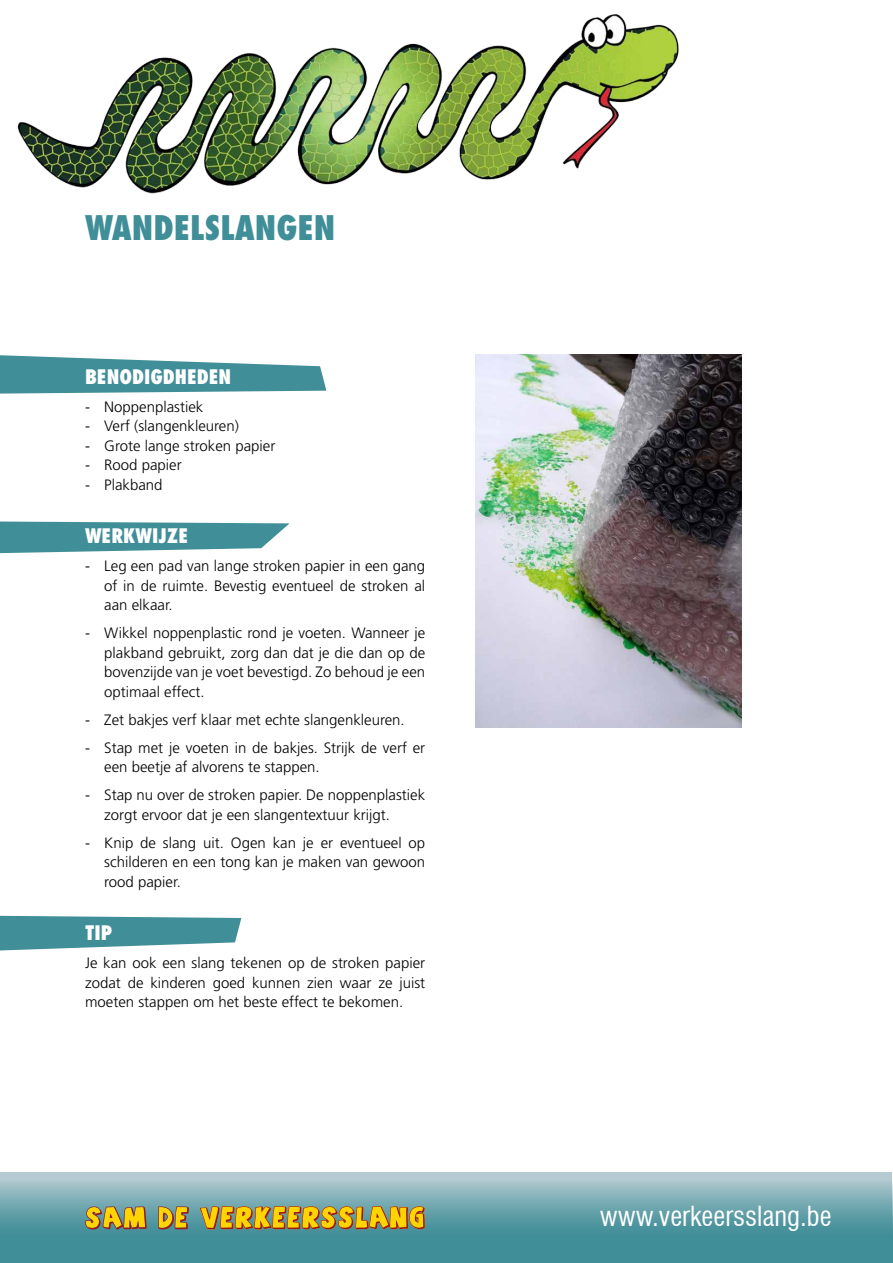
<style>
.page{position:relative;width:893px;height:1263px;background:#fff}
.page>*{position:absolute;margin:0;border:0;box-sizing:border-box;transform-origin:0 0}
.t1{font:800 condensed 33px "Futura Std";color:#408e98}
.t2{font:condensed 27px "Swiss 721 BT";color:#fff}
.t3{font:800 condensed 19.5px "Futura Std";color:#fff}
.t4{font:300 15px/19.5px "Frutiger LT Std";color:#000;text-align:justify}
</style>
<div class="page">
<svg style="left:0;top:1174px;width:893px;height:89px;background:#68a2ab"></svg>
<img style="left:17px;top:14px;width:662px;height:180px">
<svg style="left:85px;top:1206px;width:104px;height:24px;background:#ae9b42"></svg>
<svg style="left:200px;top:1206px;width:225px;height:23px;background:#c39d2b"></svg>
<svg style="left:0;top:521px;width:290px;height:32px;background:#5fa0a8"></svg>
<svg style="left:0;top:355px;width:326px;height:39px"></svg>
<img style="left:476px;top:354px;width:266px;height:373px">
<svg style="left:0;top:916px;width:241px;height:34px;background:#5b9ea6"></svg>
<h1 class="t1" style="left:85px;top:207px;width:252px">WANDELSLANGEN</h1>
<h3 class="t3" style="left:85px;top:364px;width:148px">BENODIGDHEDEN</h3>
<p class="t4" style="left:85px;top:397px;width:120px">- Noppenplastiek</p>
<p class="t4" style="left:85px;top:416px;width:155px">- Verf (slangenkleuren)</p>
<p class="t4" style="left:85px;top:436px;width:192px">- Grote lange stroken papier</p>
<p class="t4" style="left:85px;top:455px;width:98px">- Rood papier</p>
<p class="t4" style="left:85px;top:475px;width:79px">- Plakband</p>
<h3 class="t3" style="left:85px;top:524px;width:105px">WERKWIJZE</h3>
<p class="t4" style="left:104px;top:556px;width:323px;text-indent:-19px">- Leg een pad van lange stroken papier in een gang of in de ruimte. Bevestig eventueel de stroken al aan elkaar.</p>
<p class="t4" style="left:104px;top:623px;width:323px;text-indent:-19px">- Wikkel noppenplastic rond je voeten. Wanneer je plakband gebruikt, zorg dan dat je die dan op de bovenzijde van je voet bevestigd. Zo behoud je een optimaal effect.</p>
<p class="t4" style="left:85px;top:710px;width:321px">- Zet bakjes verf klaar met echte slangenkleuren.</p>
<p class="t4" style="left:104px;top:738px;width:323px;text-indent:-19px">- Stap met je voeten in de bakjes. Strijk de verf er een beetje af alvorens te stappen.</p>
<p class="t4" style="left:104px;top:785px;width:323px;text-indent:-19px">- Stap nu over de stroken papier. De noppenplastiek zorgt ervoor dat je een slangentextuur krijgt.</p>
<p class="t4" style="left:104px;top:833px;width:323px;text-indent:-19px">- Knip de slang uit. Ogen kan je er eventueel op schilderen en een tong kan je maken van gewoon rood papier.</p>
<h3 class="t3" style="left:85px;top:921px;width:29px">TIP</h3>
<p class="t4" style="left:85px;top:953px;width:342px">Je kan ook een slang tekenen op de stroken papier zodat de kinderen goed kunnen zien waar ze juist moeten stappen om het beste effect te bekomen.</p>
<h2 class="t2" style="left:600px;top:1200px;width:233px">www.verkeersslang.be</h2>
</div>
